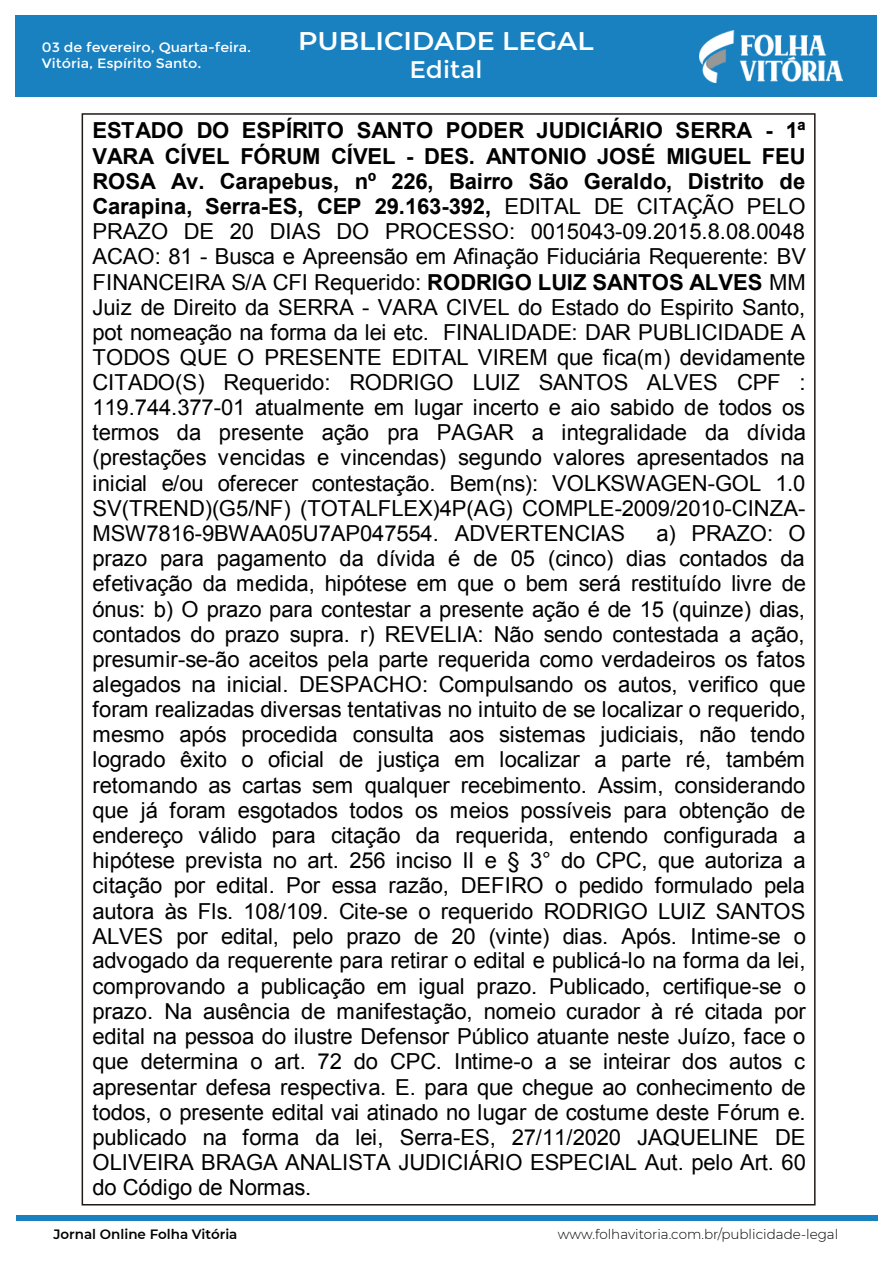
<style>
.page{position:relative;width:893px;height:1263px;background:#fff}
.page>*{position:absolute;margin:0;border:0;box-sizing:border-box;transform-origin:0 0}
.t1{font:600 25.5px "Montserrat";color:#fff;scale:1.06 1}
.t2{font:24px "Montserrat";color:#fff;scale:1.06 1}
.t3{font:22.05px/25.2px "Arial";letter-spacing:-.01em;color:#000;text-align:justify}
.t4{font:13.5px/16.2px "Montserrat";color:#fff;scale:1.06 1}
.t5{font:300 13.5px "Montserrat";color:#000}
.t6{font:600 13.5px "Montserrat";color:#000}
.s1{font-weight:700}
</style>
<div class="page">
<div style="left:16px;top:15px;width:861px;height:82px;background:#1a81c0"></div>
<img style="left:700px;top:30px;width:143px;height:52px">
<div style="left:16px;top:1215px;width:861px;height:6px;background:#1a81c0"></div>
<p class="t4" style="left:42px;top:39px;width:199px">03 de fevereiro, Quarta-feira.<br>Vitória, Espírito Santo.</p>
<p class="t1" style="left:298px;top:23px;width:280px">PUBLICIDADE LEGAL</p>
<p class="t2" style="left:409px;top:56px;width:70px">Edital</p>
<p class="t3" style="left:92px;top:118px;width:715px"><span class="s1">ESTADO DO ESPÍRITO SANTO PODER JUDICIÁRIO SERRA - 1ª VARA CÍVEL FÓRUM CÍVEL - DES. ANTONIO JOSÉ MIGUEL FEU ROSA Av. Carapebus, nº 226, Bairro São Geraldo, Distrito de Carapina, Serra-ES, CEP 29.163-392,</span> EDITAL DE CITAÇÃO PELO PRAZO DE 20 DIAS DO PROCESSO: 0015043-09.2015.8.08.0048<br>ACAO: 81 - Busca e Apreensão em Afinação Fiduciária Requerente: BV FINANCEIRA S/A CFI Requerido: <span class="s1">RODRIGO LUIZ SANTOS ALVES</span> MM Juiz de Direito da SERRA - VARA CIVEL do Estado do Espirito Santo, pot nomeação na forma da lei etc. FINALIDADE: DAR PUBLICIDADE A TODOS QUE O PRESENTE EDITAL VIREM que fica(m) devidamente CITADO(S) Requerido: RODRIGO LUIZ SANTOS ALVES CPF :<br>119.744.377-01 atualmente em lugar incerto e aio sabido de todos os termos da presente ação pra PAGAR a integralidade da dívida (prestações vencidas e vincendas) segundo valores apresentados na inicial e/ou oferecer contestação. Bem(ns): VOLKSWAGEN-GOL 1.0<br>SV(TREND)(G5/NF) (TOTALFLEX)4P(AG) COMPLE-2009/2010-CINZA-MSW7816-9BWAA05U7AP047554. ADVERTENCIAS</p>
<p class="t3" style="left:92px;top:521px;width:715px;text-indent:564px">a) PRAZO: O prazo para pagamento da dívida é de 05 (cinco) dias contados da efetivação da medida, hipótese em que o bem será restituído livre de ónus: b) O prazo para contestar a presente ação é de 15 (quinze) dias, contados do prazo supra. r) REVELIA: Não sendo contestada a ação, presumir-se-ão aceitos pela parte requerida como verdadeiros os fatos alegados na inicial. DESPACHO: Compulsando os autos, verifico que foram realizadas diversas tentativas no intuito de se localizar o requerido, mesmo após procedida consulta aos sistemas judiciais, não tendo logrado êxito o oficial de justiça em localizar a parte ré, também retomando as cartas sem qualquer recebimento. Assim, considerando que já foram esgotados todos os meios possíveis para obtenção de endereço válido para citação da requerida, entendo configurada a hipótese prevista no art. 256 inciso II e § 3° do CPC, que autoriza a citação por edital. Por essa razão, DEFIRO o pedido formulado pela autora às Fls. 108/109. Cite-se o requerido RODRIGO LUIZ SANTOS ALVES por edital, pelo prazo de 20 (vinte) dias. Após. Intime-se o advogado da requerente para retirar o edital e publicá-lo na forma da lei, comprovando a publicação em igual prazo. Publicado, certifique-se o prazo. Na ausência de manifestação, nomeio curador à ré citada por edital na pessoa do ilustre Defensor Público atuante neste Juízo, face o que determina o art. 72 do CPC. Intime-o a se inteirar dos autos c apresentar defesa respectiva. E. para que chegue ao conhecimento de todos, o presente edital vai atinado no lugar de costume deste Fórum e. publicado na forma da lei, Serra-ES, 27/11/2020 JAQUELINE DE OLIVEIRA BRAGA ANALISTA JUDICIÁRIO ESPECIAL Aut. pelo Art. 60 do Código de Normas.</p>
<p class="t6" style="left:53px;top:1224px;width:186px">Jornal Online Folha Vitória</p>
<p class="t5" style="left:558px;top:1225px;width:282px">www.folhavitoria.com.br/publicidade-legal</p>
</div>
